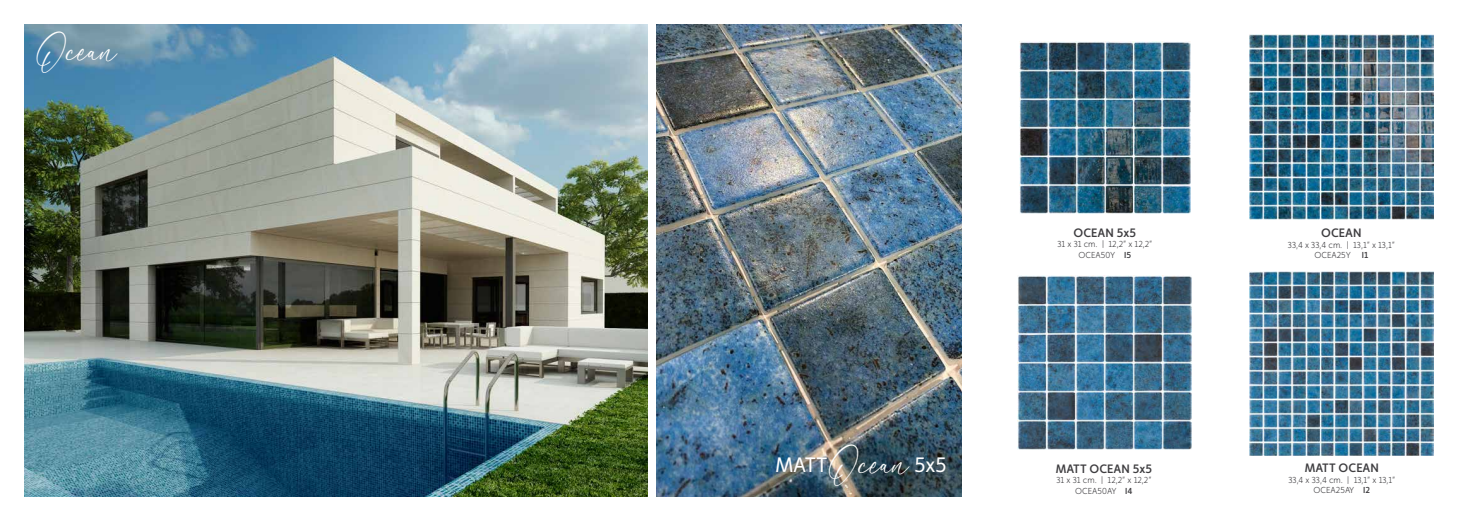
<style>
.page{position:relative;width:1474px;height:521px;background:#fff}
.page>*{position:absolute;margin:0;border:0;box-sizing:border-box;transform-origin:0 0}
.t1{font:42px "Hamilton";color:#fff}
.t2{font:21px "Faricy New";color:#fff}
.t3{font:500 12.25px "Faricy New";color:#3e3d40}
.t4{font:300 8.75px/10.5px "Faricy New";color:#3e3d40;text-align:center}
.s1{font-family:"Hamilton";font-size:42px}
.s2{font-weight:500}
</style>
<div class="page">
<img style="left:25px;top:25px;width:622px;height:471px">
<img style="left:1249px;top:35px;width:183px;height:184px">
<img style="left:1249px;top:271px;width:184px;height:184px">
<img style="left:656px;top:25px;width:305px;height:471px">
<img style="left:1019px;top:42px;width:171px;height:171px">
<img style="left:1017px;top:275px;width:174px;height:174px">
<h1 class="t1" style="left:37px;top:21px;width:81px">Ocean</h1>
<h2 class="t2" style="left:775px;top:453px;width:173px">MATT<span class="s1">Ocean</span> 5x5</h2>
<h3 class="t3" style="left:1073px;top:225px;width:64px">OCEAN 5x5</h3>
<p class="t4" style="left:1057px;top:239px;width:96px">31 x 31 cm. | 12,2” x 12,2”<br>OCEA50Y <span class="s2">I5</span></p>
<h3 class="t3" style="left:1055px;top:461px;width:98px">MATT OCEAN 5x5</h3>
<p class="t4" style="left:1056px;top:475px;width:96px">31 x 31 cm. | 12,2” x 12,2”<br>OCEA50AY <span class="s2">I4</span></p>
<h3 class="t3" style="left:1321px;top:225px;width:42px">OCEAN</h3>
<p class="t4" style="left:1287px;top:239px;width:108px">33,4 x 33,4 cm. | 13,1” x 13,1”<br>OCEA25Y <span class="s2">I1</span></p>
<h3 class="t3" style="left:1304px;top:461px;width:76px">MATT OCEAN</h3>
<p class="t4" style="left:1288px;top:474px;width:108px">33,4 x 33,4 cm. | 13,1” x 13,1”<br>OCEA25AY <span class="s2">I2</span></p>
</div>
